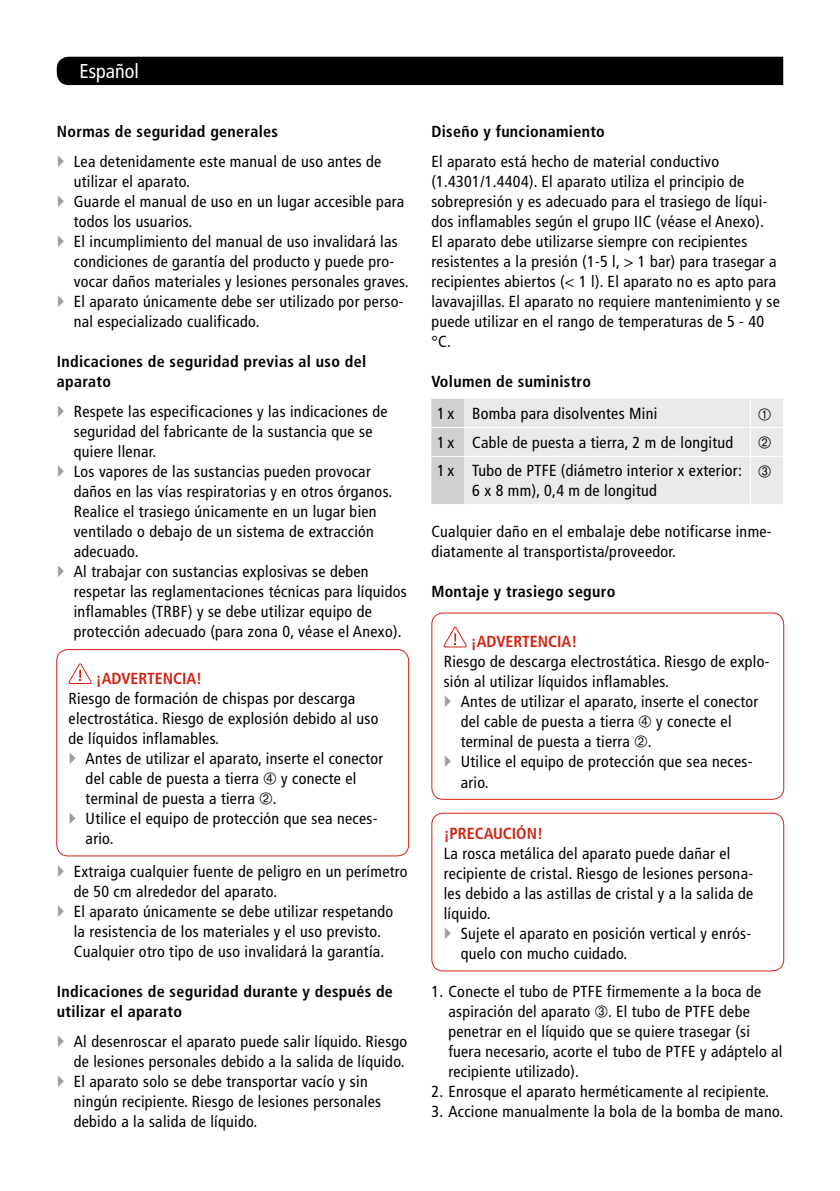
<style>
.page{position:relative;width:840px;height:1191px;background:#fff}
.page>*{position:absolute;margin:0;border:0;box-sizing:border-box;transform-origin:0 0}
.t1{font:condensed 20px "Frutiger";color:#fff}
.t2{font:condensed 16px/20px "Frutiger";letter-spacing:.02em;color:#000}
.t3{font:700 condensed 16px/20px "Frutiger";letter-spacing:.02em;color:#000}
.t4{font:700 condensed 16px "Frutiger";color:#d32210}
</style>
<div class="page">
<div style="left:57px;top:57px;width:725px;height:28px;background:#000"></div>
<svg style="left:69px;top:663px;width:23px;height:21px"></svg>
<div style="left:56px;top:649px;width:353px;height:207px;border:1px solid #d32210;border-radius:11px"></div>
<svg style="left:443px;top:627px;width:23px;height:20px"></svg>
<div style="left:431px;top:612px;width:352px;height:188px;border:1px solid #d32210;border-radius:11px"></div>
<div style="left:431px;top:812px;width:352px;height:159px;border:1px solid #d32210;border-radius:11px"></div>
<svg style="left:431px;top:399px;width:351px;height:105px;background:#e7e7e7"></svg>
<p class="t1" style="left:79px;top:60px;width:61px">Español</p>
<p class="t3" style="left:57px;top:121px;width:223px">Normas de seguridad generales</p>
<p class="t2" style="left:74px;top:151px;width:336px">Lea detenidamente este manual de uso antes de utilizar el aparato.<br>Guarde el manual de uso en un lugar accesible para todos los usuarios.<br>El incumplimiento del manual de uso invalidará las condiciones de garantía del producto y puede pro&shy;vocar daños materiales y lesiones personales graves.<br>El aparato únicamente debe ser utilizado por perso&shy;nal especializado cualificado.</p>
<p class="t3" style="left:57px;top:351px;width:311px">Indicaciones de seguridad previas al uso del aparato</p>
<p class="t2" style="left:74px;top:401px;width:334px">Respete las especificaciones y las indicaciones de seguridad del fabricante de la sustancia que se quiere llenar.<br>Los vapores de las sustancias pueden provocar daños en las vías respiratorias y en otros órganos.<br>Realice el trasiego únicamente en un lugar bien ventilado o debajo de un sistema de extracción adecuado.<br>Al trabajar con sustancias explosivas se deben respetar las reglamentaciones técnicas para líquidos inflamables (TRBF) y se debe utilizar equipo de protección adecuado (para zona 0, véase el Anexo).</p>
<p class="t4" style="left:96px;top:669px;width:108px">¡ADVERTENCIA!</p>
<p class="t2" style="left:69px;top:688px;width:311px">Riesgo de formación de chispas por descarga electrostática. Riesgo de explosión debido al uso de líquidos inflamables.</p>
<p class="t2" style="left:86px;top:748px;width:299px">Antes de utilizar el aparato, inserte el conector del cable de puesta a tierra</p>
<p class="t2" style="left:281px;top:768px;width:77px">y conecte el</p>
<p class="t2" style="left:86px;top:788px;width:293px">terminal de puesta a tierra .<br>Utilice el equipo de protección que sea neces&shy;ario.</p>
<p class="t2" style="left:74px;top:861px;width:335px">Extraiga cualquier fuente de peligro en un perímetro de 50 cm alrededor del aparato.<br>El aparato únicamente se debe utilizar respetando la resistencia de los materiales y el uso previsto.<br>Cualquier otro tipo de uso invalidará la garantía.</p>
<p class="t3" style="left:57px;top:981px;width:337px">Indicaciones de seguridad durante y después de utilizar el aparato</p>
<p class="t2" style="left:74px;top:1031px;width:335px">Al desenroscar el aparato puede salir líquido. Riesgo de lesiones personales debido a la salida de líquido.<br>El aparato solo se debe transportar vacío y sin ningún recipiente. Riesgo de lesiones personales debido a la salida de líquido.</p>
<p class="t3" style="left:431px;top:121px;width:175px">Diseño y funcionamiento</p>
<p class="t2" style="left:431px;top:151px;width:350px">El aparato está hecho de material conductivo (1.4301/1.4404). El aparato utiliza el principio de sobrepresión y es adecuado para el trasiego de líqui&shy;dos inflamables según el grupo IIC (véase el Anexo).<br>El aparato debe utilizarse siempre con recipientes resistentes a la presión (1-5 l, &gt; 1 bar) para trasegar a recipientes abiertos (&lt; 1 l). El aparato no es apto para lavavajillas. El aparato no requiere mantenimiento y se puede utilizar en el rango de temperaturas de 5 - 40 °C.</p>
<p class="t3" style="left:431px;top:371px;width:161px">Volumen de suministro</p>
<p class="t2" style="left:437px;top:399px;width:306px;line-height:28.8px">1 x Bomba para disolventes Mini<br>1 x Cable de puesta a tierra, 2 m de longitud<br>1 x Tubo de PTFE (diámetro interior x exterior:</p>
<p class="t2" style="left:472px;top:481px;width:186px">6 x 8 mm), 0,4 m de longitud</p>
<p class="t2" style="left:431px;top:521px;width:342px">Cualquier daño en el embalaje debe notificarse inme&shy;diatamente al transportista/proveedor.</p>
<p class="t3" style="left:431px;top:581px;width:185px">Montaje y trasiego seguro</p>
<p class="t4" style="left:470px;top:632px;width:108px">¡ADVERTENCIA!</p>
<p class="t2" style="left:443px;top:652px;width:327px">Riesgo de descarga electrostática. Riesgo de explo&shy;sión al utilizar líquidos inflamables.</p>
<p class="t2" style="left:460px;top:692px;width:299px">Antes de utilizar el aparato, inserte el conector del cable de puesta a tierra</p>
<p class="t2" style="left:656px;top:712px;width:77px">y conecte el</p>
<p class="t2" style="left:460px;top:732px;width:293px">terminal de puesta a tierra .<br>Utilice el equipo de protección que sea neces&shy;ario.</p>
<p class="t4" style="left:443px;top:824px;width:101px">¡PRECAUCIÓN!</p>
<p class="t2" style="left:443px;top:843px;width:311px">La rosca metálica del aparato puede dañar el recipiente de cristal. Riesgo de lesiones persona&shy;les debido a las astillas de cristal y a la salida de líquido.</p>
<p class="t2" style="left:460px;top:923px;width:292px">Sujete el aparato en posición vertical y enrós&shy;quelo con mucho cuidado.</p>
<p class="t2" style="left:448px;top:981px;width:335px;text-indent:-17px">1. Conecte el tubo de PTFE firmemente a la boca de aspiración del aparato . El tubo de PTFE debe penetrar en el líquido que se quiere trasegar (si fuera necesario, acorte el tubo de PTFE y adáptelo al recipiente utilizado).</p>
<p class="t2" style="left:431px;top:1081px;width:339px">2. Enrosque el aparato herméticamente al recipiente.</p>
<p class="t2" style="left:431px;top:1101px;width:353px">3. Accione manualmente la bola de la bomba de mano.</p>
</div>
